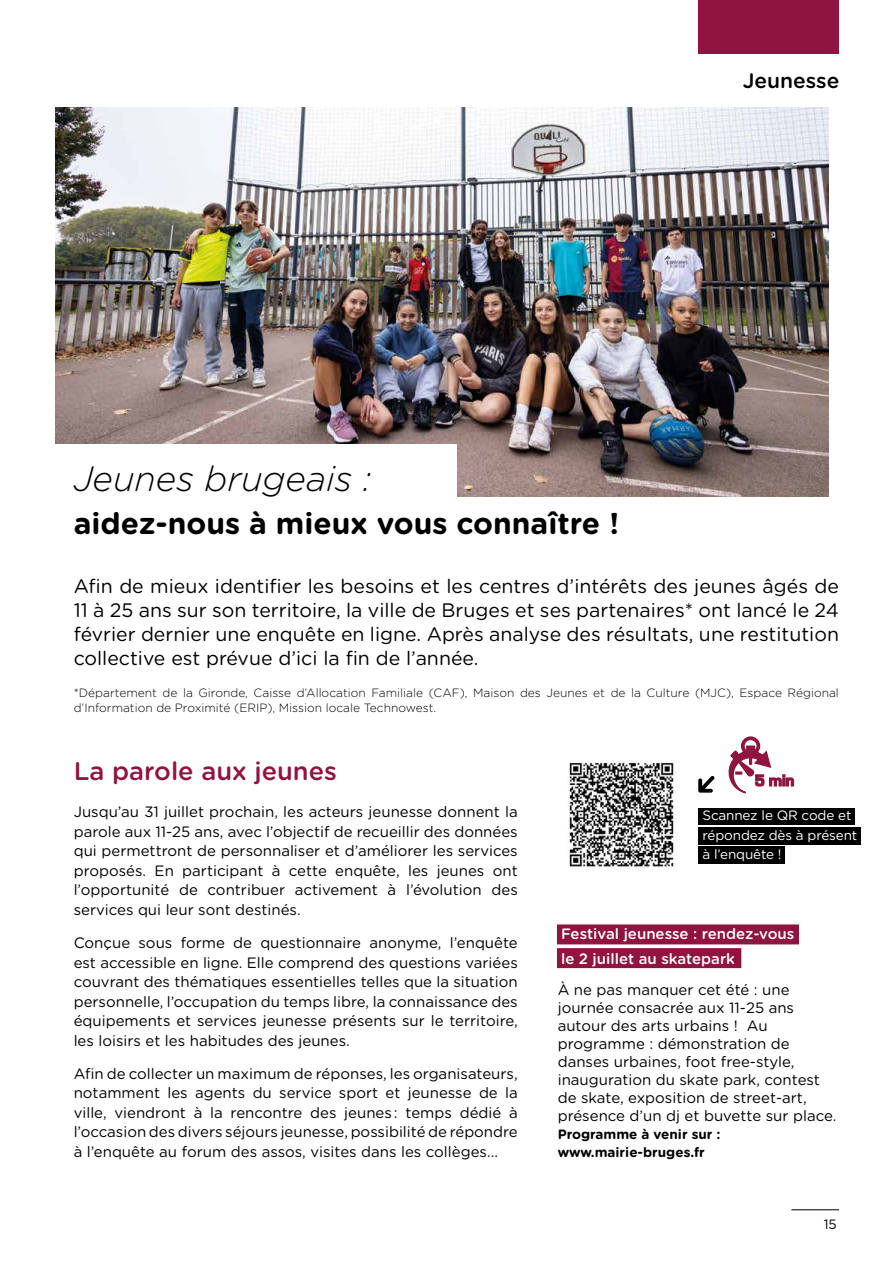
<style>
.page{position:relative;width:893px;height:1263px;background:#fff}
.page>*{position:absolute;margin:0;border:0;box-sizing:border-box;transform-origin:0 0}
.t1{font:italic 300 35.1px "Gotham Rounded";color:#000}
.t2{font:700 30px "Gotham Rounded";color:#000}
.t3{font:500 25.5px "Gotham Rounded";color:#901441}
.t4{font:500 21px "Gotham Rounded";color:#000}
.t5{font:19.5px/24px "Gotham Rounded";color:#000;text-align:justify}
.t6{font:15px/19.5px "Gotham Rounded";color:#000;text-align:justify}
.t7{font:500 15px/25.3px "Gotham Rounded";color:#fff}
.t8{font:13.5px/19.5px "Gotham Rounded";letter-spacing:-.01em;color:#fff}
.t9{font:700 13.5px/18px "Gotham Rounded";color:#000}
.t10{font:13.5px "Gotham Rounded";color:#000}
.t11{font:300 12px/14.4px "Gotham Rounded";color:#000}
</style>
<div class="page">
<hr style="left:791px;top:1209px;width:48px;height:1px;background:#000">
<div style="left:698px;top:0;width:141px;height:54px;background:#901440"></div>
<img style="left:55px;top:108px;width:774px;height:388px">
<div style="left:54px;top:444px;width:402px;height:112px;background:#fff"></div>
<div style="left:557px;top:924px;width:242px;height:20px;background:#901440;border:2px solid #901440"></div>
<div style="left:557px;top:948px;width:184px;height:20px;background:#901440;border:2px solid #901440"></div>
<img style="left:567px;top:760px;width:109px;height:109px">
<div style="left:698px;top:808px;width:157px;height:17px;background:#000"></div>
<svg style="left:698px;top:776px;width:16px;height:17px"></svg>
<div style="left:698px;top:827px;width:163px;height:17px;background:#000"></div>
<div style="left:698px;top:847px;width:86px;height:17px;background:#000"></div>
<svg style="left:728px;top:736px;width:67px;height:58px"></svg>
<h3 class="t4" style="left:743px;top:66px;width:98px">Jeunesse</h3>
<h1 class="t1" style="left:74px;top:455px;width:299px">Jeunes brugeais :</h1>
<h2 class="t2" style="left:74px;top:501px;width:547px">aidez-nous à mieux vous connaître !</h2>
<p class="t5" style="left:74px;top:573px;width:767px">Afin de mieux identifier les besoins et les centres d’intérêts des jeunes âgés de 11 à 25 ans sur son territoire, la ville de Bruges et ses partenaires* ont lancé le 24 février dernier une enquête en ligne. Après analyse des résultats, une restitution collective est prévue d’ici la fin de l’année.</p>
<p class="t11" style="left:74px;top:685px;width:767px">*Département de la Gironde, Caisse d’Allocation Familiale (CAF), Maison des Jeunes et de la Culture (MJC), Espace Régional d’Information de Proximité (ERIP), Mission locale Technowest.</p>
<h3 class="t3" style="left:74px;top:753px;width:265px">La parole aux jeunes</h3>
<p class="t6" style="left:74px;top:802px;width:446px">Jusqu’au 31 juillet prochain, les acteurs jeunesse donnent la parole aux 11-25 ans, avec l’objectif de recueillir des données qui permettront de personnaliser et d’améliorer les services proposés. En participant à cette enquête, les jeunes ont l’opportunité de contribuer activement à l’évolution des services qui leur sont destinés.</p>
<p class="t6" style="left:74px;top:932px;width:446px">Conçue sous forme de questionnaire anonyme, l’enquête est accessible en ligne. Elle comprend des questions variées couvrant des thématiques essentielles telles que la situation personnelle, l’occupation du temps libre, la connaissance des équipements et services jeunesse présents sur le territoire, les loisirs et les habitudes des jeunes.</p>
<p class="t6" style="left:74px;top:1063px;width:446px">Afin de collecter un maximum de réponses, les organisateurs, notamment les agents du service sport et jeunesse de la ville, viendront à la rencontre des jeunes : temps dédié à l’occasion des divers séjours jeunesse, possibilité de répondre à l’enquête au forum des assos, visites dans les collèges...</p>
<p class="t8" style="left:702px;top:805px;width:156px">Scannez le QR code et répondez dès à présent à l’enquête !</p>
<p class="t7" style="left:561px;top:920px;width:235px">Festival jeunesse : rendez-vous le 2 juillet au skatepark</p>
<p class="t6" style="left:558px;top:979px;width:280px;line-height:18px;text-align:left">À ne pas manquer cet été : une journée consacrée aux 11-25 ans autour des arts urbains ! Au programme : démonstration de danses urbaines, foot free-style, inauguration du skate park, contest de skate, exposition de street-art, présence d’un dj et buvette sur place.</p>
<p class="t9" style="left:558px;top:1124px;width:164px">Programme à venir sur : www.mairie-bruges.fr</p>
<p class="t10" style="left:824px;top:1215px;width:15px">15</p>
</div>
